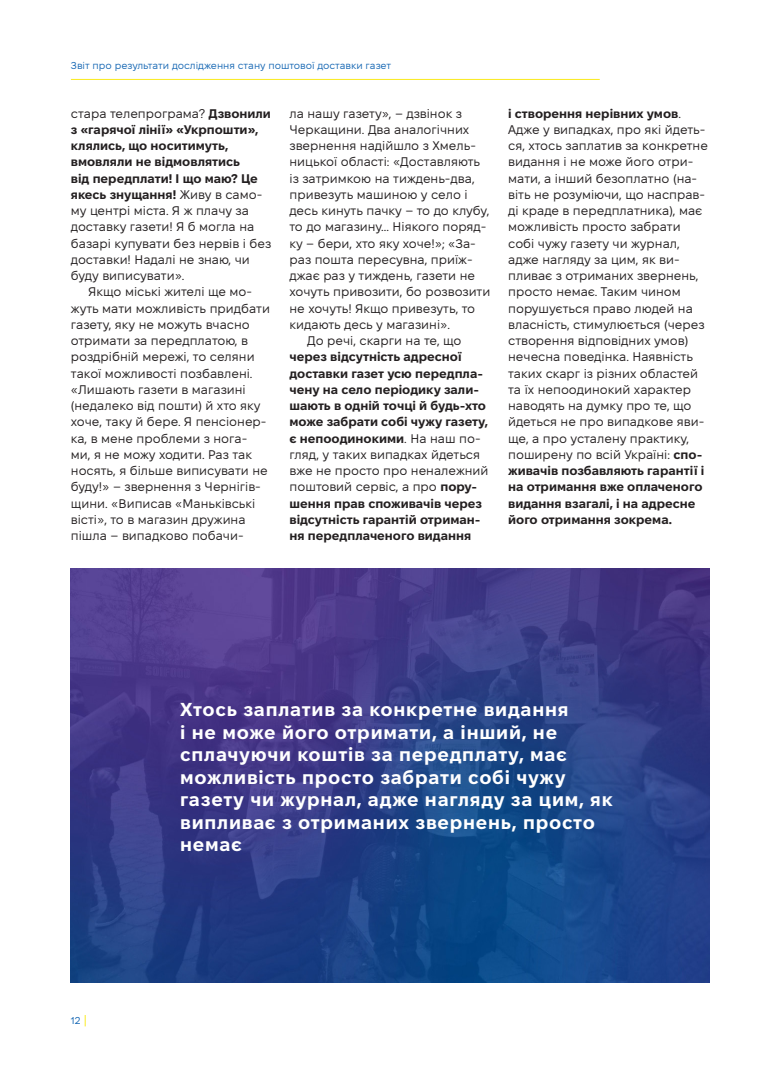
<style>
.page{position:relative;width:780px;height:1088px;background:#fff}
.page>*{position:absolute;margin:0;border:0;box-sizing:border-box;transform-origin:0 0}
.Main_text{font:700 18.75px/22.5px "Mac Paw Fixel Display";letter-spacing:.04em;color:#fff}
.Main_text-2{font:12.5px/16.2px "Mac Paw Fixel Display";color:#231f20}
.Main_text-3{font:700 12.5px/16.2px "Mac Paw Fixel Display";color:#231f20}
.t1{font:10px "Mac Paw Fixel Display";color:#1768b4}
.s1{font-weight:700}
.s2{font-weight:400}
.s3{font-size:12.5px;color:#faea1b}
</style>
<div class="page">
<hr style="left:71px;top:79px;width:528px;height:1px;background:#faea1b">
<img style="left:71px;top:568px;width:638px;height:414px">
<p class="t1" style="left:71px;top:60px;width:322px">Звіт про результати дослідження стану поштової доставки газет</p>
<p class="Main_text-2" style="left:71px;top:105px;width:202px">стара телепрограма? <span class="s1">Дзвонили з «гарячої лінії» «Укрпошти», клялись, що носитимуть, вмовляли не відмовлятись<br>від передплати! І що маю? Це якесь знущання!</span> Живу в само&shy;му центрі міста. Я ж плачу за доставку газети! Я б могла на базарі купувати без нервів і без доставки! Надалі не знаю, чи буду виписувати».</p>
<p class="Main_text-2" style="left:71px;top:284px;width:201px;text-indent:18px">Якщо міські жителі ще мо&shy;жуть мати можливість придбати газету, яку не можуть вчасно отримати за передплатою, в роздрібній мережі, то селяни такої можливості позбавлені. «Лишають газети в магазині (недалеко від пошти) й хто яку хоче, таку й бере. Я пенсіонер&shy;ка, в мене проблеми з нога&shy;ми, я не можу ходити. Раз так носять, я більше виписувати не буду!» – звернення з Чернігів&shy;щини. «Виписав «Маньківські вісті», то в магазин дружина пішла – випадково побачи-</p>
<p class="Main_text-2" style="left:289px;top:105px;width:202px">ла нашу газету», – дзвінок з<br>Черкащини. Два аналогічних звернення надійшло з Хмель&shy;ницької області: «Доставляють із затримкою на тиждень-два, привезуть машиною у село і десь кинуть пачку – то до клубу, то до магазину... Ніякого поряд&shy;ку – бери, хто яку хоче!»; «За&shy;раз пошта пересувна, приїж&shy;джає раз у тиждень, газети не хочуть привозити, бо розвозити не хочуть! Якщо привезуть, то кидають десь у магазині».</p>
<p class="Main_text-3" style="left:289px;top:332px;width:200px;text-indent:18px"><span class="s2">До речі, скарги на те, що </span>через відсутність адресної доставки газет усю передпла&shy;чену на село періодику зали&shy;шають в одній точці й будь-хто може забрати собі чужу газету, є непоодинокими<span class="s2">. На наш по&shy;гляд, у таких випадках йдеться вже не просто про неналежний поштовий сервіс, а про</span> пору&shy;шення прав споживачів через відсутність гарантій отриман&shy;ня передплаченого видання</p>
<p class="Main_text-2" style="left:508px;top:105px;width:201px"><span class="s1">і створення нерівних умов</span>.<br>Адже у випадках, про які йдеть&shy;ся, хтось заплатив за конкретне видання і не може його отри&shy;мати, а інший безоплатно (на&shy;віть не розуміючи, що насправ&shy;ді краде в передплатника), має можливість просто забрати собі чужу газету чи журнал, адже нагляду за цим, як ви&shy;пливає з отриманих звернень, просто немає. Таким чином порушується право людей на власність, стимулюється (через створення відповідних умов) нечесна поведінка. Наявність таких скарг із різних областей та їх непоодинокий характер наводять на думку про те, що йдеться не про випадкове яви&shy;ще, а про усталену практику, поширену по всій Україні: <span class="s1">спо&shy;живачів позбавляють гарантії і на отримання вже оплаченого видання взагалі, і на адресне його отримання зокрема.</span></p>
<p class="t1" style="left:71px;top:1015px;width:18px">12 <span class="s3">|</span></p>
<p class="Main_text" style="left:180px;top:698px;width:434px">Хтось заплатив за конкретне видання<br>і не може його отримати, а інший, не сплачуючи коштів за передплату, має можливість просто забрати собі чужу газету чи журнал, адже нагляду за цим, як випливає з отриманих звернень, просто немає</p>
</div>
